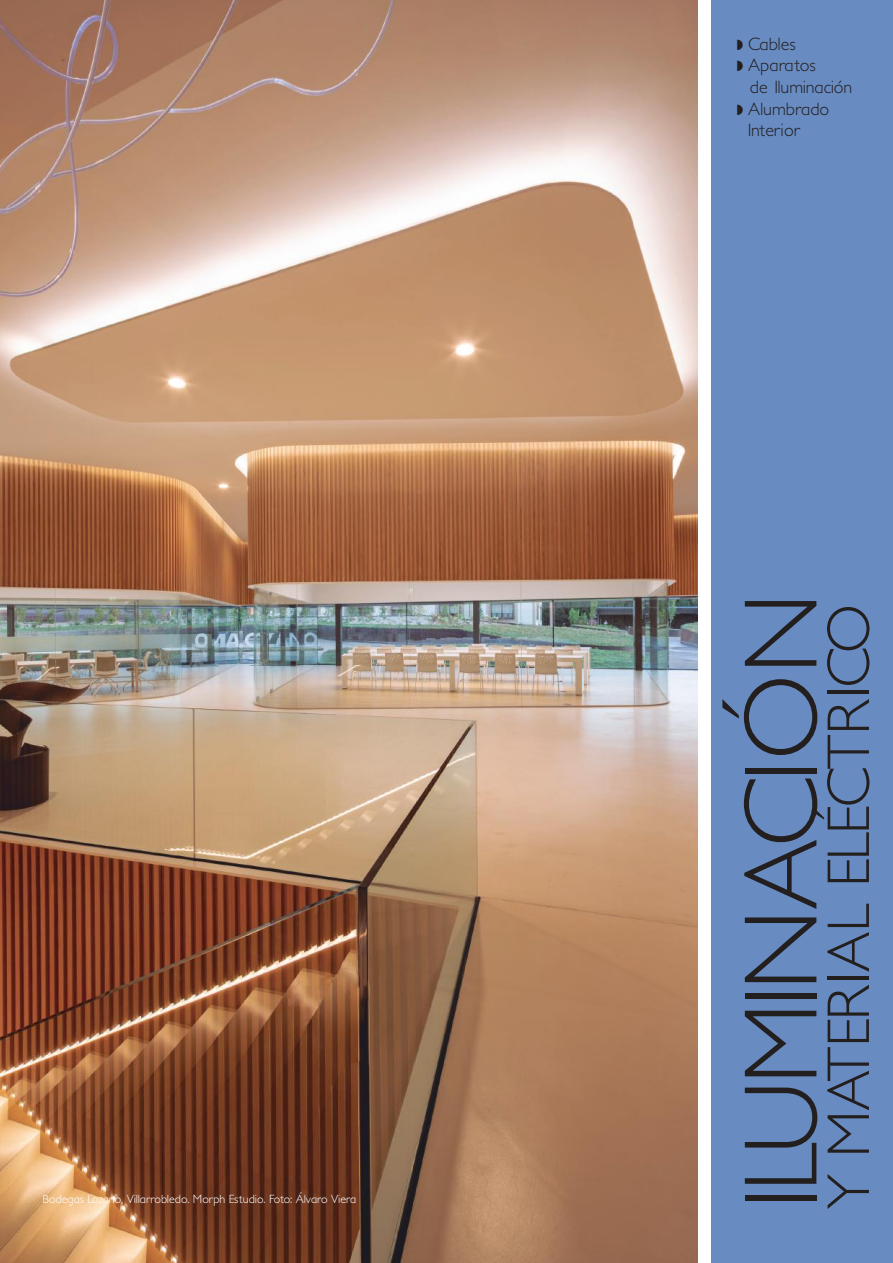
<style>
.page{position:relative;width:893px;height:1263px;background:#fff}
.page>*{position:absolute;margin:0;border:0;box-sizing:border-box;transform-origin:0 0}
.t1{font:300 105px "Petita";letter-spacing:-.045em;color:#241f1f}
.t2{font:300 60.6px "Petita";letter-spacing:-.03em;color:#241f1f}
.t3{font:300 18px/21.6px "Petita";color:#241f1f}
.t4{font:300 12px "Petita";color:#fff}
</style>
<div class="page">
<img style="left:0;top:0;width:697px;height:1263px">
<div style="left:712px;top:0;width:181px;height:1263px;background:#688cc2"></div>
<p class="t4" style="left:43px;top:1192px;width:315px">Bodegas Lozano, Villarrobledo. Morph Estudio. Foto: Álvaro Viera</p>
<h3 class="t3" style="left:748px;top:33px;width:106px">Cables<br>Aparatos<br>de Iluminación<br>Alumbrado<br>Interior</h3>
<h1 class="t1" style="left:720px;top:1209px;width:617px;rotate:-90deg">ILUMINACIÓN</h1>
<h2 class="t2" style="left:813px;top:1209px;width:606px;rotate:-90deg">Y MATERIAL ELÉCTRICO</h2>
</div>
